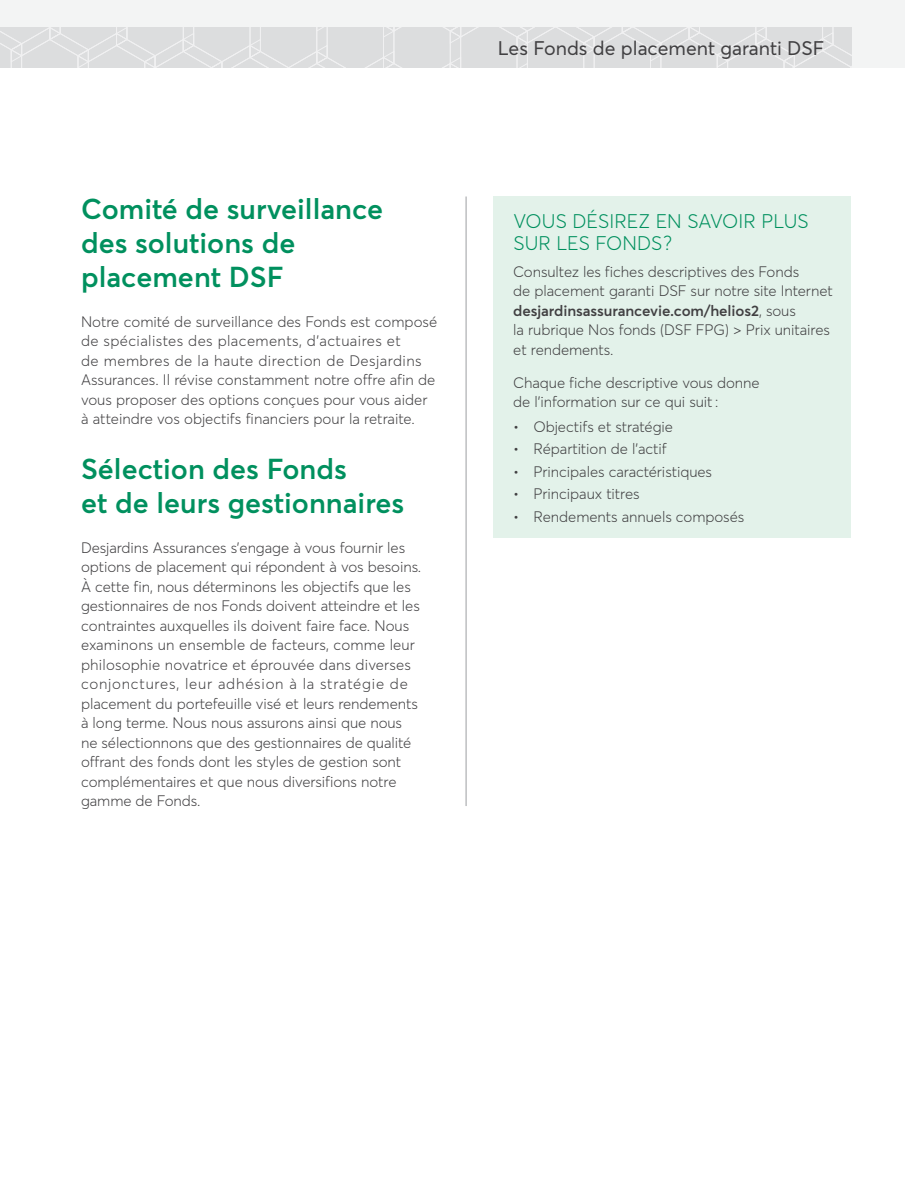
<style>
.page{position:relative;width:905px;height:1188px;background:#fff}
.page>*{position:absolute;margin:0;border:0;box-sizing:border-box;transform-origin:0 0}
.t1{font:600 28.5px/34.2px "Averta";color:#00905e}
.t2{font:300 19.5px/22.5px "Averta";letter-spacing:.005em;color:#00905e}
.t3{font:19.5px "Averta";color:#414042}
.t4{font:300 15px/19.5px "Averta";letter-spacing:-.005em;color:#414042}
.s1{font-weight:600}
</style>
<div class="page">
<div style="left:0;top:0;width:904px;height:68px;background:#f3f4f4"></div>
<svg style="left:0;top:27px;width:851px;height:41px;background:#dededf"></svg>
<hr style="left:465px;top:196px;width:1px;height:610px;background:#9d9fa2">
<div style="left:493px;top:196px;width:357px;height:342px;background:#e3f2ea"></div>
<h3 class="t1" style="left:81px;top:191px;width:304px">Comité de surveillance des solutions de placement DSF</h3>
<p class="t4" style="left:81px;top:312px;width:357px">Notre comité de surveillance des Fonds est composé de spécialistes des placements, d’actuaires et<br>de membres de la haute direction de Desjardins Assurances. Il révise constamment notre offre afin de vous proposer des options conçues pour vous aider à atteindre vos objectifs financiers pour la retraite.</p>
<h3 class="t1" style="left:81px;top:451px;width:325px">Sélection des Fonds<br>et de leurs gestionnaires</h3>
<p class="t4" style="left:81px;top:537px;width:342px">Desjardins Assurances s’engage à vous fournir les options de placement qui répondent à vos besoins.<br>À cette fin, nous déterminons les objectifs que les gestionnaires de nos Fonds doivent atteindre et les contraintes auxquelles ils doivent faire face. Nous examinons un ensemble de facteurs, comme leur philosophie novatrice et éprouvée dans diverses conjonctures, leur adhésion à la stratégie de placement du portefeuille visé et leurs rendements à long terme. Nous nous assurons ainsi que nous ne sélectionnons que des gestionnaires de qualité offrant des fonds dont les styles de gestion sont complémentaires et que nous diversifions notre gamme de Fonds.</p>
<h2 class="t3" style="left:497px;top:36px;width:328px">Les Fonds de placement garanti DSF</h2>
<h4 class="t2" style="left:513px;top:210px;width:297px">VOUS DÉSIREZ EN SAVOIR PLUS<br>SUR LES FONDS ?</h4>
<p class="t4" style="left:513px;top:261px;width:321px">Consultez les fiches descriptives des Fonds<br>de placement garanti DSF sur notre site Internet <span class="s1">desjardinsassurancevie.com/helios2</span>, sous<br>la rubrique Nos fonds (DSF FPG) &gt; Prix unitaires et rendements.</p>
<p class="t4" style="left:513px;top:372px;width:248px">Chaque fiche descriptive vous donne de l’information sur ce qui suit :</p>
<p class="t4" style="left:513px;top:417px;width:161px">• Objectifs et stratégie</p>
<p class="t4" style="left:513px;top:439px;width:155px">• Répartition de l’actif</p>
<p class="t4" style="left:513px;top:462px;width:200px">• Principales caractéristiques</p>
<p class="t4" style="left:513px;top:484px;width:128px">• Principaux titres</p>
<p class="t4" style="left:513px;top:507px;width:232px">• Rendements annuels composés</p>
</div>
